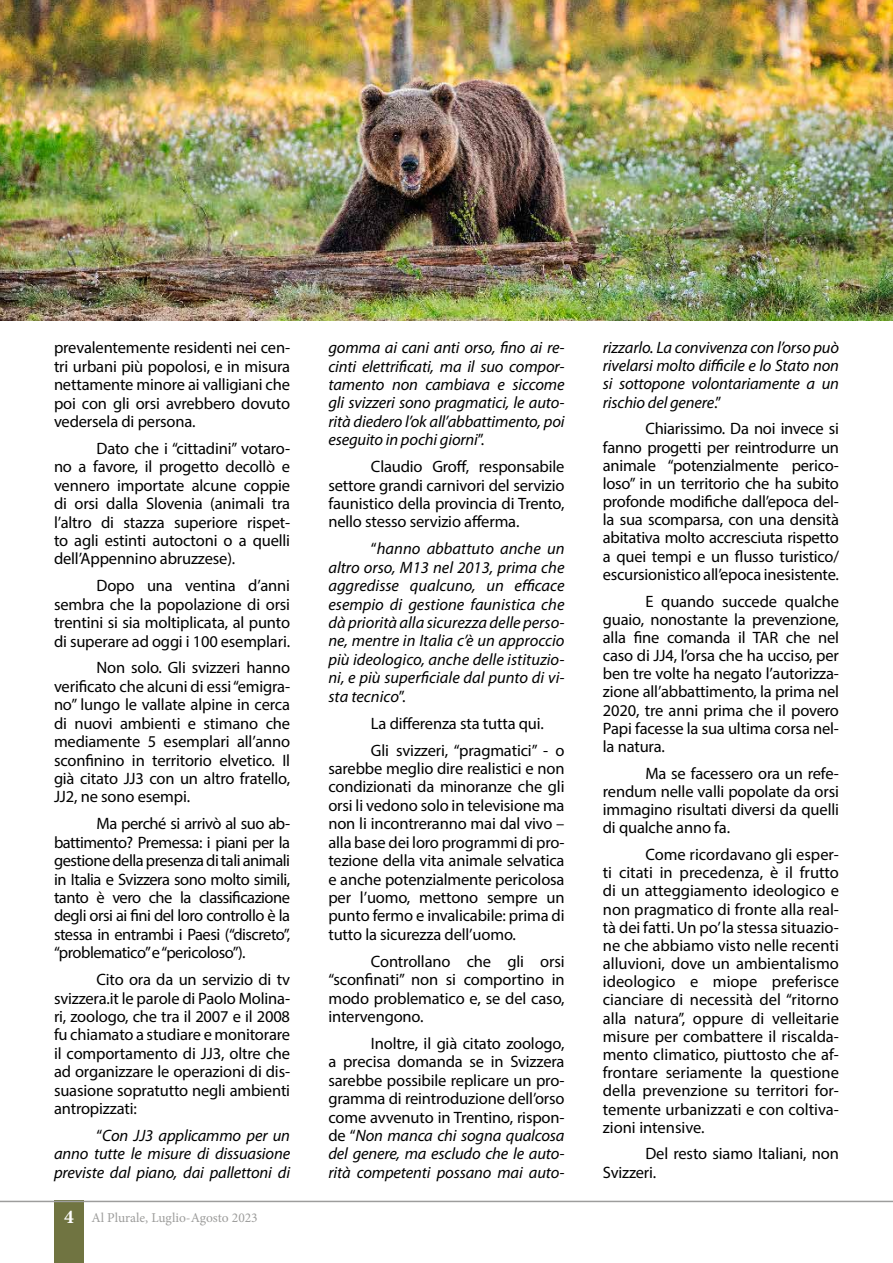
<style>
.page{position:relative;width:893px;height:1263px;background:#fff}
.page>*{position:absolute;margin:0;border:0;box-sizing:border-box;transform-origin:0 0}
.t1{font:16.5px/18.5px "Myriad Pro";letter-spacing:-.01em;color:#000;text-align:justify}
.t2{font:italic 16.5px/18.5px "Myriad Pro";letter-spacing:-.01em;color:#000;text-align:justify}
.t3{font:13.5px "Minion Pro";color:#9d9d9c}
.s1{font-style:normal}
.s2{font-weight:700;font-size:19.5px;color:#fff}
.s3{font-style:italic}
</style>
<div class="page">
<div style="left:54px;top:1201px;width:30px;height:62px;background:#707441"></div>
<hr style="left:0;top:1201px;width:893px;height:1px;background:#9d9d9c">
<svg style="left:892px;top:192px;width:1px;height:29px"></svg>
<img style="left:0;top:0;width:892px;height:320px">
<p class="t1" style="left:54px;top:338px;width:238px">prevalentemente residenti nei cen&shy;tri urbani più popolosi, e in misura nettamente minore ai valligiani che poi con gli orsi avrebbero dovuto vedersela di persona.</p>
<p class="t1" style="left:54px;top:439px;width:238px;text-indent:43px">Dato che i “cittadini” votaro&shy;no a favore, il progetto decollò e vennero importate alcune coppie di orsi dalla Slovenia (animali tra l’altro di stazza superiore rispet&shy;to agli estinti autoctoni o a quelli dell’Appennino abruzzese).</p>
<p class="t1" style="left:54px;top:576px;width:238px;text-indent:43px">Dopo una ventina d’anni sembra che la popolazione di orsi trentini si sia moltiplicata, al punto di superare ad oggi i 100 esemplari.</p>
<p class="t1" style="left:54px;top:658px;width:238px;text-indent:43px">Non solo. Gli svizzeri hanno verificato che alcuni di essi “emigra&shy;no” lungo le vallate alpine in cerca di nuovi ambienti e stimano che mediamente 5 esemplari all’anno sconfinino in territorio elvetico. Il già citato JJ3 con un altro fratello, JJ2, ne sono esempi.</p>
<p class="t1" style="left:54px;top:814px;width:238px;text-indent:43px">Ma perché si arrivò al suo ab&shy;battimento? Premessa: i piani per la gestione della presenza di tali animali in Italia e Svizzera sono molto simili, tanto è vero che la classificazione degli orsi ai fini del loro controllo è la stessa in entrambi i Paesi (“discreto”, “problematico” e “pericoloso”).</p>
<p class="t1" style="left:54px;top:970px;width:238px;text-indent:43px">Cito ora da un servizio di tv svizzera.it le parole di Paolo Molina&shy;ri, zoologo, che tra il 2007 e il 2008 fu chiamato a studiare e monitorare il comportamento di JJ3, oltre che ad organizzare le operazioni di dis&shy;suasione sopratutto negli ambienti antropizzati:</p>
<p class="t2" style="left:54px;top:1126px;width:238px;text-indent:43px"><span class="s1">“</span>Con JJ3 applicammo per un anno tutte le misure di dissuasione previste dal piano, dai pallettoni di</p>
<p class="t3" style="left:64px;top:1208px;width:195px"><span class="s2">4</span> Al Plurale, Luglio-Agosto 2023</p>
<p class="t2" style="left:328px;top:338px;width:238px">gomma ai cani anti orso, fino ai re&shy;cinti elettrificati, ma il suo compor&shy;tamento non cambiava e siccome gli svizzeri sono pragmatici, le auto&shy;rità diedero l’ok all’abbattimento, poi eseguito in pochi giorni<span class="s1">”.</span></p>
<p class="t1" style="left:328px;top:457px;width:238px;text-indent:43px">Claudio Groff, responsabile settore grandi carnivori del servizio faunistico della provincia di Trento, nello stesso servizio afferma.</p>
<p class="t2" style="left:328px;top:539px;width:238px;text-indent:43px"><span class="s1">“</span>hanno abbattuto anche un altro orso, M13 nel 2013, prima che aggredisse qualcuno, un efficace esempio di gestione faunistica che dà priorità alla sicurezza delle perso&shy;ne, mentre in Italia c’è un approccio più ideologico, anche delle istituzio&shy;ni, e più superficiale dal punto di vi&shy;sta tecnico<span class="s1">”.</span></p>
<p class="t1" style="left:371px;top:709px;width:195px;line-height:27px">La differenza sta tutta qui.<br>Gli svizzeri, “pragmatici” - o</p>
<p class="t1" style="left:328px;top:759px;width:238px">sarebbe meglio dire realistici e non condizionati da minoranze che gli orsi li vedono solo in televisione ma non li incontreranno mai dal vivo – alla base dei loro programmi di pro&shy;tezione della vita animale selvatica e anche potenzialmente pericolosa per l’uomo, mettono sempre un punto fermo e invalicabile: prima di tutto la sicurezza dell’uomo.</p>
<p class="t1" style="left:328px;top:952px;width:238px;text-indent:43px">Controllano che gli orsi “sconfinati” non si comportino in modo problematico e, se del caso, intervengono.</p>
<p class="t1" style="left:328px;top:1034px;width:238px;text-indent:43px">Inoltre, il già citato zoologo, a precisa domanda se in Svizzera sarebbe possibile replicare un pro&shy;gramma di reintroduzione dell’orso come avvenuto in Trentino, rispon&shy;de “<span class="s3">Non manca chi sogna qualcosa del genere, ma escludo che le auto&shy;rità competenti possano mai auto-</span></p>
<p class="t2" style="left:603px;top:338px;width:238px">rizzarlo. La convivenza con l’orso può rivelarsi molto difficile e lo Stato non si sottopone volontariamente a un rischio del genere<span class="s1">.”</span></p>
<p class="t1" style="left:603px;top:419px;width:238px;text-indent:43px">Chiarissimo. Da noi invece si fanno progetti per reintrodurre un animale “potenzialmente perico&shy;loso” in un territorio che ha subito profonde modifiche dall’epoca del&shy;la sua scomparsa, con una densità abitativa molto accresciuta rispetto a quei tempi e un flusso turistico/ escursionistico all’epoca inesistente.</p>
<p class="t1" style="left:603px;top:592px;width:238px;text-indent:43px">E quando succede qualche guaio, nonostante la prevenzione, alla fine comanda il TAR che nel caso di JJ4, l’orsa che ha ucciso, per ben tre volte ha negato l’autorizza&shy;zione all’abbattimento, la prima nel 2020, tre anni prima che il povero Papi facesse la sua ultima corsa nel&shy;la natura.</p>
<p class="t1" style="left:603px;top:764px;width:238px;text-indent:43px">Ma se facessero ora un refe&shy;rendum nelle valli popolate da orsi immagino risultati diversi da quelli di qualche anno fa.</p>
<p class="t1" style="left:603px;top:845px;width:238px;text-indent:43px">Come ricordavano gli esper&shy;ti citati in precedenza, è il frutto di un atteggiamento ideologico e non pragmatico di fronte alla real&shy;tà dei fatti. Un po’ la stessa situazio&shy;ne che abbiamo visto nelle recenti alluvioni, dove un ambientalismo ideologico e miope preferisce cianciare di necessità del “ritorno alla natura”, oppure di velleitarie misure per combattere il riscalda&shy;mento climatico, piuttosto che af&shy;frontare seriamente la questione della prevenzione su territori for&shy;temente urbanizzati e con coltiva&shy;zioni intensive.</p>
<p class="t1" style="left:603px;top:1144px;width:238px;text-indent:43px">Del resto siamo Italiani, non<br>Svizzeri.</p>
</div>
